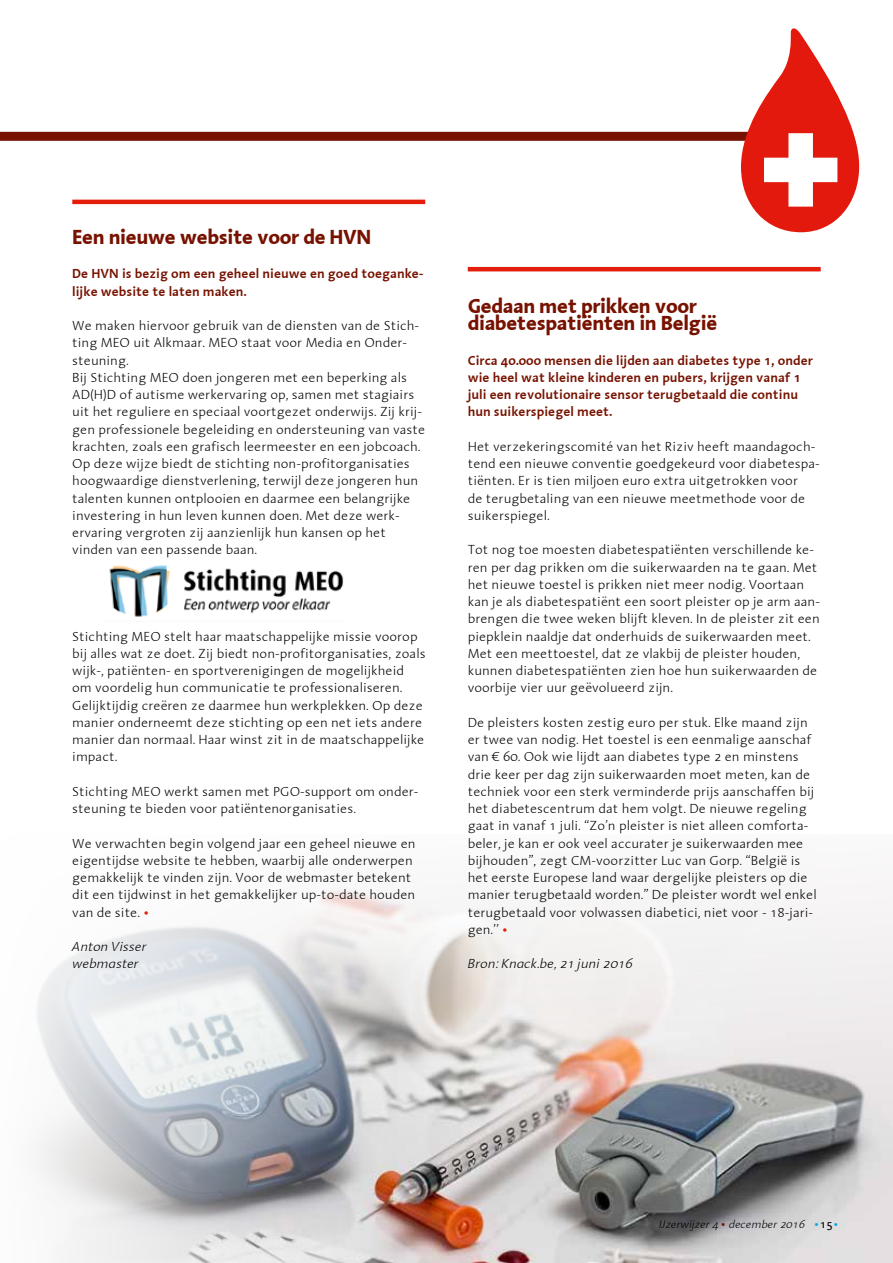
<style>
.page{position:relative;width:893px;height:1263px;background:#fff}
.page>*{position:absolute;margin:0;border:0;box-sizing:border-box;transform-origin:0 0}
.t1{font:700 21px/17.2px "Linotype Aroma";letter-spacing:-.02em;color:#771200}
.t2{font:300 13.5px/17.2px "Linotype Aroma";color:#000}
.t3{font:600 13.5px/17.2px "Linotype Aroma";color:#771200}
.t4{font:italic 300 13.5px/17.2px "Linotype Aroma";color:#000}
.t5{font:italic 300 11.25px "Linotype Aroma";color:#000}
.s1{font-weight:400;color:#e41e0a}
.s2{font-weight:400;font-style:normal;font-size:11.7px;color:#771200}
.s3{font-weight:400;font-style:normal;font-size:11.7px;color:#00abe5}
.s4{font-weight:400;font-style:normal;font-size:11.7px}
</style>
<div class="page">
<hr style="left:72px;top:200px;width:353px;height:4px;background:#e41e0a">
<div style="left:0;top:132px;width:815px;height:9px;background:#771200"></div>
<svg style="left:741px;top:28px;width:118px;height:204px"></svg>
<hr style="left:468px;top:267px;width:353px;height:4px;background:#e41e0a">
<img style="left:109px;top:565px;width:235px;height:52px">
<img style="left:37px;top:889px;width:856px;height:374px">
<h1 class="t1" style="left:72px;top:227px;width:301px">Een nieuwe website voor de HVN</h1>
<p class="t3" style="left:72px;top:265px;width:352px">De HVN is bezig om een geheel nieuwe en goed toeganke&shy;lijke website te laten maken.</p>
<p class="t2" style="left:72px;top:317px;width:354px">We maken hiervoor gebruik van de diensten van de Stich&shy;ting MEO uit Alkmaar. MEO staat voor Media en Onder&shy;steuning.<br>Bij Stichting MEO doen jongeren met een beperking als AD(H)D of autisme werkervaring op, samen met stagiairs uit het reguliere en speciaal voortgezet onderwijs. Zij krij&shy;gen professionele begeleiding en ondersteuning van vaste krachten, zoals een grafisch leermeester en een jobcoach.<br>Op deze wijze biedt de stichting non-profitorganisaties hoogwaardige dienstverlening, terwijl deze jongeren hun talenten kunnen ontplooien en daarmee een belangrijke investering in hun leven kunnen doen. Met deze werk&shy;ervaring vergroten zij aanzienlijk hun kansen op het vinden van een passende baan.</p>
<p class="t2" style="left:72px;top:627px;width:355px">Stichting MEO stelt haar maatschappelijke missie voorop bij alles wat ze doet. Zij biedt non-profitorganisaties, zoals wijk-, patiënten- en sportverenigingen de mogelijkheid om voordelig hun communicatie te professionaliseren.<br>Gelijktijdig creëren ze daarmee hun werkplekken. Op deze manier onderneemt deze stichting op een net iets andere manier dan normaal. Haar winst zit in de maatschappelijke impact.</p>
<p class="t2" style="left:72px;top:782px;width:348px">Stichting MEO werkt samen met PGO-support om onder&shy;steuning te bieden voor patiëntenorganisaties.</p>
<p class="t2" style="left:72px;top:834px;width:345px">We verwachten begin volgend jaar een geheel nieuwe en eigentijdse website te hebben, waarbij alle onderwerpen gemakkelijk te vinden zijn. Voor de webmaster betekent dit een tijdwinst in het gemakkelijker up-to-date houden van de site. <span class="s1">•</span></p>
<p class="t4" style="left:72px;top:938px;width:76px">Anton Visser webmaster</p>
<h1 class="t1" style="left:468px;top:296px;width:251px">Gedaan met prikken voor diabetespatiënten in België</h1>
<p class="t3" style="left:468px;top:351px;width:347px">Circa 40.000 mensen die lijden aan diabetes type 1, onder wie heel wat kleine kinderen en pubers, krijgen vanaf 1 juli een revolutionaire sensor terugbetaald die continu hun suikerspiegel meet.</p>
<p class="t2" style="left:468px;top:437px;width:354px">Het verzekeringscomité van het Riziv heeft maandagoch&shy;tend een nieuwe conventie goedgekeurd voor diabetespa&shy;tiënten. Er is tien miljoen euro extra uitgetrokken voor<br>de terugbetaling van een nieuwe meetmethode voor de suikerspiegel.</p>
<p class="t2" style="left:468px;top:541px;width:354px">Tot nog toe moesten diabetespatiënten verschillende ke&shy;ren per dag prikken om die suikerwaarden na te gaan. Met het nieuwe toestel is prikken niet meer nodig. Voortaan kan je als diabetespatiënt een soort pleister op je arm aan&shy;brengen die twee weken blijft kleven. In de pleister zit een piepklein naaldje dat onderhuids de suikerwaarden meet.<br>Met een meettoestel, dat ze vlakbij de pleister houden, kunnen diabetespatiënten zien hoe hun suikerwaarden de voorbije vier uur geëvolueerd zijn.</p>
<p class="t2" style="left:468px;top:713px;width:351px">De pleisters kosten zestig euro per stuk. Elke maand zijn er twee van nodig. Het toestel is een eenmalige aanschaf van € 60. Ook wie lijdt aan diabetes type 2 en minstens drie keer per dag zijn suikerwaarden moet meten, kan de techniek voor een sterk verminderde prijs aanschaffen bij het diabetescentrum dat hem volgt. De nieuwe regeling gaat in vanaf 1 juli. “Zo’n pleister is niet alleen comforta&shy;beler, je kan er ook veel accurater je suikerwaarden mee bijhouden”, zegt CM-voorzitter Luc van Gorp. “België is het eerste Europese land waar dergelijke pleisters op die manier terugbetaald worden.” De pleister wordt wel enkel terugbetaald voor volwassen diabetici, niet voor - 18-jari&shy;gen.’’ <span class="s1">•</span></p>
<p class="t4" style="left:468px;top:955px;width:166px">Bron: Knack.be, 21 juni 2016</p>
<p class="t5" style="left:659px;top:1218px;width:181px">IJzerwijzer 4 <span class="s2">•</span> december 2016 <span class="s3">•</span><span class="s4">15</span> <span class="s3">•</span></p>
</div>
